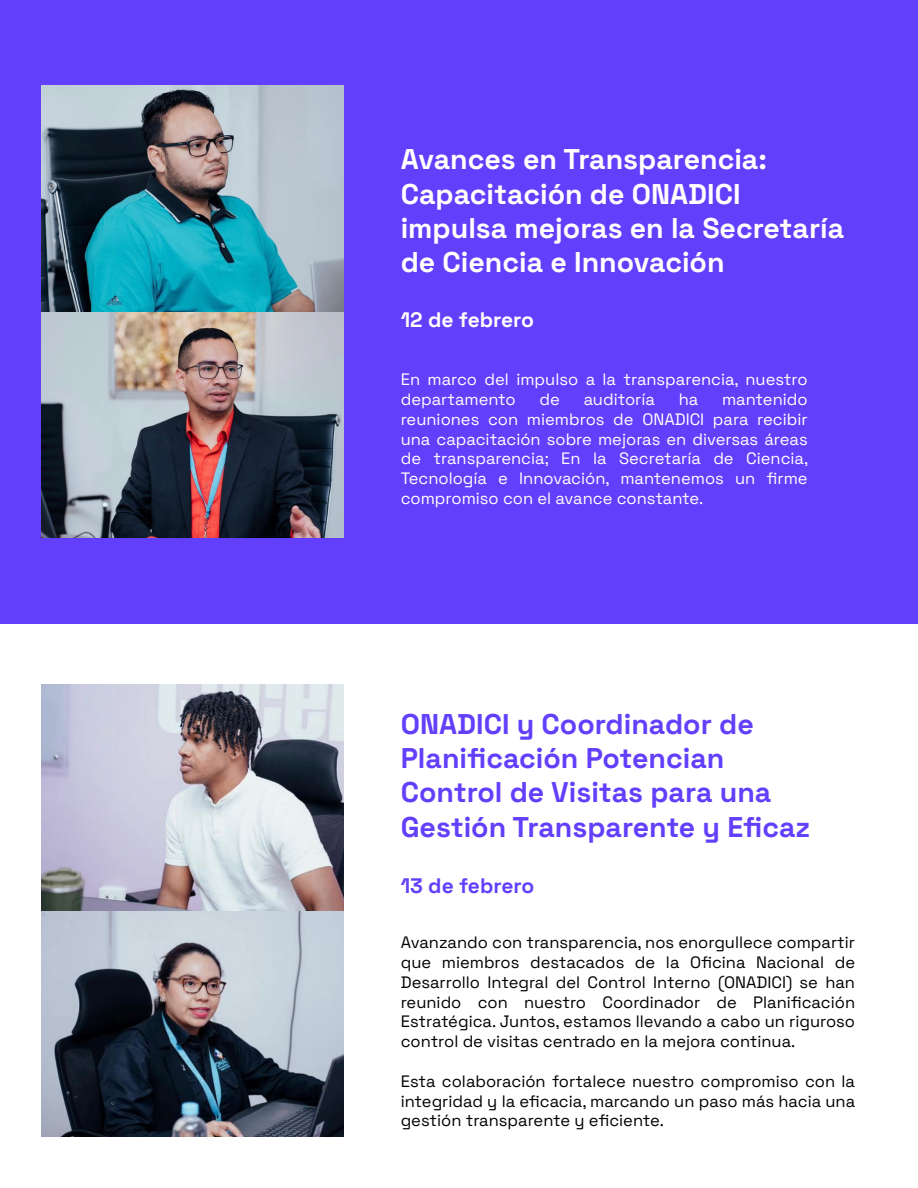
<style>
.page{position:relative;width:918px;height:1188px;background:#fff}
.page>*{position:absolute;margin:0;border:0;box-sizing:border-box;transform-origin:0 0}
.t1{font:700 28.5px/34.2px "Space Grotesk";color:#623ffb}
.t2{font:700 28.5px/34.2px "Space Grotesk";color:#fff}
.t3{font:700 21px "Space Grotesk";color:#623ffb}
.t4{font:700 21px "Space Grotesk";color:#fff}
.t5{font:16.5px/19.8px "Space Grotesk";color:#000;text-align:justify}
.t6{font:16.5px/19.8px "Space Grotesk";color:#fff}
</style>
<div class="page">
<div style="left:0;top:0;width:918px;height:624px;background:#623ffb"></div>
<img style="left:42px;top:685px;width:302px;height:452px">
<img style="left:42px;top:85px;width:302px;height:452px">
<h1 class="t2" style="left:401px;top:141px;width:445px">Avances en Transparencia:<br>Capacitación de ONADICI impulsa mejoras en la Secretaría de Ciencia e Innovación</h1>
<p class="t4" style="left:401px;top:304px;width:135px">12 de febrero</p>
<p class="t6" style="left:401px;top:369px;width:408px">En marco del impulso a la transparencia, nuestro departamento</p>
<p class="t6" style="left:401px;top:388px;width:409px;text-align:justify;text-indent:321px">mantenido reuniones con miembros de ONADICI para recibir una capacitación sobre mejoras en diversas áreas de transparencia; En la Secretaría de Ciencia, Tecnología e Innovación, mantenemos un firme compromiso con el avance constante.</p>
<p class="t6" style="left:540px;top:388px;width:22px">de</p>
<p class="t6" style="left:584px;top:388px;width:73px">auditoría</p>
<p class="t6" style="left:679px;top:388px;width:21px">ha</p>
<h1 class="t1" style="left:401px;top:705px;width:411px">ONADICI y Coordinador de<br>Planificación Potencian<br>Control de Visitas para una<br>Gestión Transparente y Eficaz</h1>
<p class="t3" style="left:401px;top:870px;width:135px">13 de febrero</p>
<p class="t5" style="left:401px;top:932px;width:456px">Avanzando con transparencia, nos enorgullece compartir que miembros destacados de la Oficina Nacional de Desarrollo Integral del Control Interno (ONADICI) se han reunido con nuestro Coordinador de Planificación Estratégica. Juntos, estamos llevando a cabo un riguroso control de visitas centrado en la mejora continua.</p>
<p class="t5" style="left:401px;top:1070px;width:456px">Esta colaboración fortalece nuestro compromiso con la integridad y la eficacia, marcando un paso más hacia una gestión transparente y eficiente.</p>
</div>
